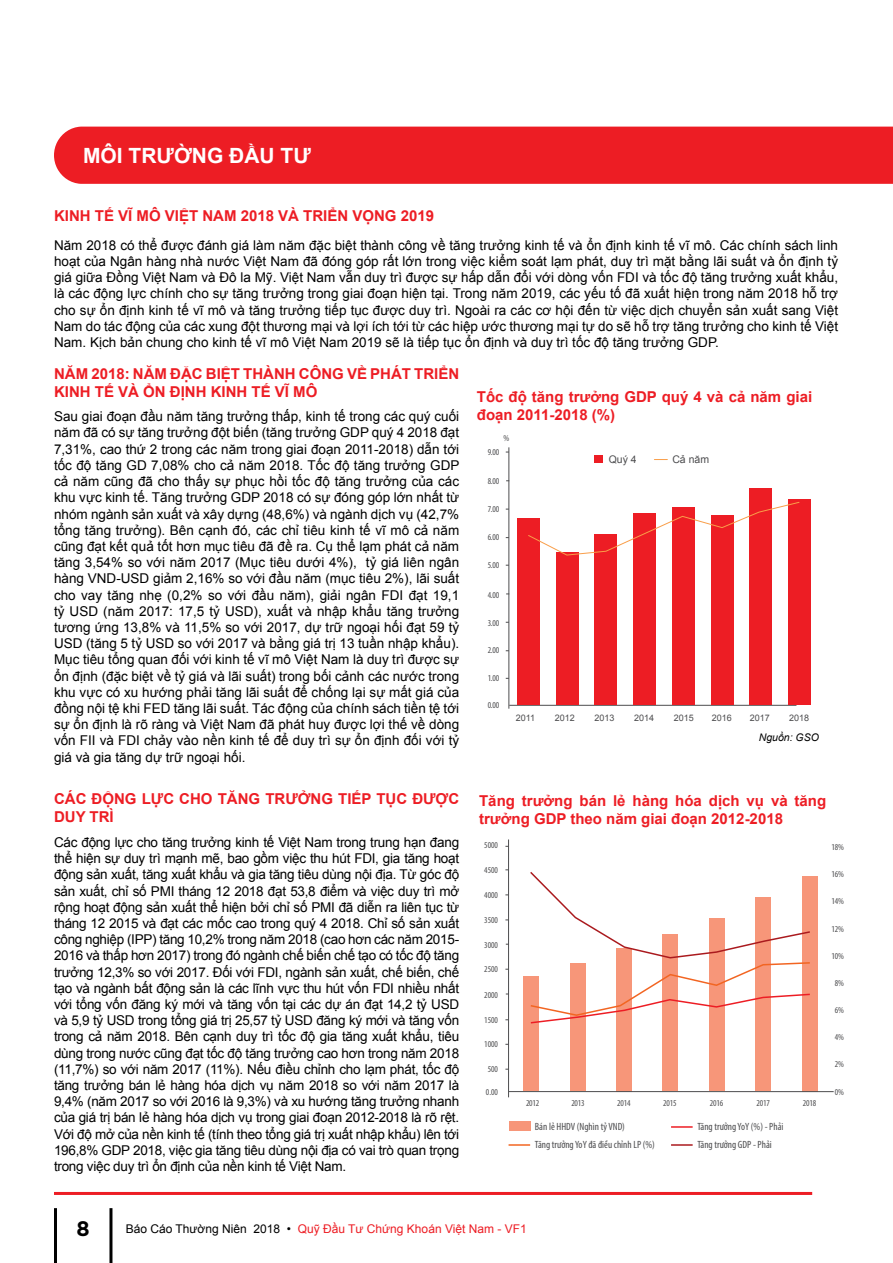
<style>
.page{position:relative;width:893px;height:1263px;background:#fff}
.page>*{position:absolute;margin:0;border:0;box-sizing:border-box;transform-origin:0 0}
.t1{font:700 21px "Arial";color:#fff}
.t2{font:700 21px "Gotham";color:#000}
.t3{font:700 15px/18px "Arial";color:#ed1d24}
.t4{font:13.5px/16.2px "Arial";color:#000;text-align:justify}
.t5{font:12px "Arial";color:#ed1d24}
.t6{font:condensed 10.5px/18px "Myriad Pro";color:#4d4d4f}
.t7{font:10.5px "Arial";color:#4d4d4f}
.t8{font:italic 10.5px "Arial";color:#000}
.t9{font:condensed 9px "Myriad Pro";color:#4d4d4f}
.t10{font:9px "Arial";color:#4d4d4f}
.s1{color:#000}
</style>
<div class="page">
<div style="left:54px;top:127px;width:839px;height:57px;background:#ed1d24"></div>
<hr style="left:109px;top:1208px;width:3px;height:55px;background:#000">
<hr style="left:54px;top:1208px;width:3px;height:55px;background:#000">
<hr style="left:54px;top:1192px;width:758px;height:3px;background:#ed1d24">
<div style="left:523px;top:976px;width:16px;height:115px;background:#f79679"></div>
<div style="left:570px;top:963px;width:16px;height:128px;background:#f79679"></div>
<div style="left:617px;top:948px;width:15px;height:143px;background:#f79679"></div>
<div style="left:662px;top:934px;width:16px;height:157px;background:#f79679"></div>
<div style="left:709px;top:918px;width:15px;height:173px;background:#f79679"></div>
<div style="left:755px;top:897px;width:16px;height:194px;background:#f79679"></div>
<div style="left:802px;top:876px;width:16px;height:215px;background:#f79679"></div>
<hr style="left:508px;top:447px;width:1px;height:262px;background:#4d4d4f">
<hr style="left:508px;top:839px;width:1px;height:258px;background:#4d4d4f">
<hr style="left:509px;top:705px;width:287px;height:1px;background:#4d4d4f">
<div style="left:594px;top:455px;width:9px;height:8px;background:#ed1d24"></div>
<svg style="left:654px;top:459px;width:13px;height:1px"></svg>
<hr style="left:509px;top:1091px;width:325px;height:1px;background:#4d4d4f">
<div style="left:517px;top:518px;width:23px;height:187px;background:#ed1d24"></div>
<div style="left:556px;top:553px;width:22px;height:152px;background:#ed1d24"></div>
<div style="left:595px;top:534px;width:22px;height:171px;background:#ed1d24"></div>
<div style="left:633px;top:514px;width:23px;height:191px;background:#ed1d24"></div>
<div style="left:672px;top:507px;width:22px;height:198px;background:#ed1d24"></div>
<div style="left:711px;top:515px;width:22px;height:190px;background:#ed1d24"></div>
<div style="left:749px;top:488px;width:23px;height:217px;background:#ed1d24"></div>
<div style="left:788px;top:499px;width:23px;height:206px;background:#ed1d24"></div>
<svg style="left:528px;top:502px;width:272px;height:54px"></svg>
<svg style="left:530px;top:872px;width:280px;height:152px"></svg>
<div style="left:509px;top:1121px;width:22px;height:10px;background:#f79679"></div>
<hr style="left:509px;top:1144px;width:21px;height:2px;background:#f26522">
<hr style="left:671px;top:1126px;width:22px;height:2px;background:#ed1d24">
<hr style="left:671px;top:1144px;width:22px;height:2px;background:#aa1a1e">
<h1 class="t1" style="left:83px;top:141px;width:229px">MÔI TRƯỜNG ĐẦU TƯ</h1>
<p class="t3" style="left:54px;top:207px;width:382px">KINH TẾ VĨ MÔ VIỆT NAM 2018 VÀ TRIỂN VỌNG 2019</p>
<p class="t4" style="left:54px;top:237px;width:786px">Năm 2018 có thể được đánh giá làm năm đặc biệt thành công về tăng trưởng kinh tế và ổn định kinh tế vĩ mô. Các chính sách linh hoạt của Ngân hàng nhà nước Việt Nam đã đóng góp rất lớn trong việc kiểm soát lạm phát, duy trì mặt bằng lãi suất và ổn định tỷ giá giữa Đồng Việt Nam và Đô la Mỹ. Việt Nam vẫn duy trì được sự hấp dẫn đổi với dòng vốn FDI và tốc độ tăng trưởng xuất khẩu, là các động lực chính cho sự tăng trưởng trong giai đoạn hiện tại. Trong năm 2019, các yếu tố đã xuất hiện trong năm 2018 hỗ trợ cho sự ổn định kinh tế vĩ mô và tăng trưởng tiếp tục được duy trì. Ngoài ra các cơ hội đến từ việc dịch chuyển sản xuất sang Việt Nam do tác động của các xung đột thương mại và lợi ích tới từ các hiệp ước thương mại tự do sẽ hỗ trợ tăng trưởng cho kinh tế Việt Nam. Kịch bản chung cho kinh tế vĩ mô Việt Nam 2019 sẽ là tiếp tục ổn định và duy trì tốc độ tăng trưởng GDP.</p>
<p class="t3" style="left:54px;top:365px;width:407px">NĂM 2018: NĂM ĐẶC BIỆT THÀNH CÔNG VỀ PHÁT TRIỂN<br>KINH TẾ VÀ ỔN ĐỊNH KINH TẾ VĨ MÔ</p>
<p class="t4" style="left:54px;top:409px;width:407px">Sau giai đoạn đầu năm tăng trưởng thấp, kinh tế trong các quý cuối năm đã có sự tăng trưởng đột biến (tăng trưởng GDP quý 4 2018 đạt 7,31%, cao thứ 2 trong các năm trong giai đoạn 2011-2018) dẫn tới tốc độ tăng GD 7,08% cho cả năm 2018. Tốc độ tăng trưởng GDP cả năm cũng đã cho thấy sự phục hồi tốc độ tăng trưởng của các khu vực kinh tế. Tăng trưởng GDP 2018 có sự đóng góp lớn nhất từ nhóm ngành sản xuất và xây dựng (48,6%) và ngành dịch vụ (42,7% tổng tăng trưởng). Bên cạnh đó, các chỉ tiêu kinh tế vĩ mô cả năm cũng đạt kết quả tốt hơn mục tiêu đã đề ra. Cụ thể lạm phát cả năm tăng 3,54% so với năm 2017 (Mục tiêu dưới 4%), tỷ giá liên ngân hàng VND-USD giảm 2,16% so với đầu năm (mục tiêu 2%), lãi suất cho vay tăng nhẹ (0,2% so với đầu năm), giải ngân FDI đạt 19,1 tỷ USD (năm 2017: 17,5 tỷ USD), xuất và nhập khẩu tăng trưởng tương ứng 13,8% và 11,5% so với 2017, dự trữ ngoại hối đạt 59 tỷ USD (tăng 5 tỷ USD so với 2017 và bằng giá trị 13 tuần nhập khẩu).<br>Mục tiêu tổng quan đối với kinh tế vĩ mô Việt Nam là duy trì được sự ổn định (đặc biệt về tỷ giá và lãi suất) trong bối cảnh các nước trong khu vực có xu hướng phải tăng lãi suất để chống lại sự mất giá của đồng nội tệ khi FED tăng lãi suất. Tác động của chính sách tiền tệ tới sự ổn định là rõ ràng và Việt Nam đã phát huy được lợi thế về dòng vốn FII và FDI chảy vào nền kinh tế để duy trì sự ổn định đối với tỷ giá và gia tăng dự trữ ngoại hối.</p>
<p class="t3" style="left:54px;top:790px;width:407px">CÁC ĐỘNG LỰC CHO TĂNG TRƯỞNG TIẾP TỤC ĐƯỢC<br>DUY TRÌ</p>
<p class="t4" style="left:54px;top:834px;width:407px">Các động lực cho tăng trưởng kinh tế Việt Nam trong trung hạn đang thể hiện sự duy trì mạnh mẽ, bao gồm việc thu hút FDI, gia tăng hoạt động sản xuất, tăng xuất khẩu và gia tăng tiêu dùng nội địa. Từ góc độ sản xuất, chỉ số PMI tháng 12 2018 đạt 53,8 điểm và việc duy trì mở rộng hoạt động sản xuất thể hiện bởi chỉ số PMI đã diễn ra liên tục từ tháng 12 2015 và đạt các mốc cao trong quý 4 2018. Chỉ số sản xuất công nghiệp (IPP) tăng 10,2% trong năm 2018 (cao hơn các năm 2015- 2016 và thấp hơn 2017) trong đó ngành chế biến chế tạo có tốc độ tăng trưởng 12,3% so với 2017. Đối với FDI, ngành sản xuất, chế biến, chế tạo và ngành bất động sản là các lĩnh vực thu hút vốn FDI nhiều nhất với tổng vốn đăng ký mới và tăng vốn tại các dự án đạt 14,2 tỷ USD và 5,9 tỷ USD trong tổng giá trị 25,57 tỷ USD đăng ký mới và tăng vốn trong cả năm 2018. Bên cạnh duy trì tốc độ gia tăng xuất khẩu, tiêu dùng trong nước cũng đạt tốc độ tăng trưởng cao hơn trong năm 2018 (11,7%) so với năm 2017 (11%). Nếu điều chỉnh cho lạm phát, tốc độ tăng trưởng bán lẻ hàng hóa dịch vụ năm 2018 so với năm 2017 là 9,4% (năm 2017 so với 2016 là 9,3%) và xu hướng tăng trưởng nhanh của giá trị bán lẻ hàng hóa dịch vụ trong giai đoạn 2012-2018 là rõ rệt.<br>Với độ mở của nền kinh tế (tính theo tổng giá trị xuất nhập khẩu) lên tới 196,8% GDP 2018, việc gia tăng tiêu dùng nội địa có vai trò quan trọng trong việc duy trì ổn định của nền kinh tế Việt Nam.</p>
<p class="t3" style="left:477px;top:388px;width:337px">Tốc độ tăng trưởng GDP quý 4 và cả năm giai đoạn 2011-2018 (%)</p>
<p class="t9" style="left:503px;top:433px;width:7px">%</p>
<p class="t9" style="left:488px;top:447px;width:13px">9.00</p>
<p class="t9" style="left:488px;top:475px;width:13px">8.00</p>
<p class="t9" style="left:488px;top:503px;width:13px">7.00</p>
<p class="t9" style="left:488px;top:532px;width:13px">6.00</p>
<p class="t9" style="left:488px;top:560px;width:13px">5.00</p>
<p class="t9" style="left:488px;top:589px;width:13px">4.00</p>
<p class="t9" style="left:488px;top:617px;width:13px">3.00</p>
<p class="t9" style="left:488px;top:645px;width:13px">2.00</p>
<p class="t9" style="left:488px;top:673px;width:13px">1.00</p>
<p class="t9" style="left:488px;top:700px;width:13px">0.00</p>
<p class="t7" style="left:609px;top:452px;width:30px">Quý 4</p>
<p class="t7" style="left:672px;top:452px;width:38px">Cả năm</p>
<p class="t10" style="left:516px;top:712px;width:21px">2011</p>
<p class="t10" style="left:555px;top:712px;width:22px">2012</p>
<p class="t10" style="left:594px;top:712px;width:22px">2013</p>
<p class="t10" style="left:634px;top:712px;width:22px">2014</p>
<p class="t10" style="left:674px;top:712px;width:22px">2015</p>
<p class="t10" style="left:712px;top:712px;width:22px">2016</p>
<p class="t10" style="left:750px;top:712px;width:22px">2017</p>
<p class="t10" style="left:789px;top:712px;width:22px">2018</p>
<p class="t8" style="left:759px;top:731px;width:62px">Nguồn: GSO</p>
<p class="t3" style="left:479px;top:792px;width:349px">Tăng trưởng bán lẻ hàng hóa dịch vụ và tăng trưởng GDP theo năm giai đoạn 2012-2018</p>
<p class="t9" style="left:484px;top:840px;width:15px">5000</p>
<p class="t9" style="left:484px;top:864px;width:15px">4500</p>
<p class="t9" style="left:484px;top:889px;width:15px">4000</p>
<p class="t9" style="left:484px;top:914px;width:15px">3500</p>
<p class="t9" style="left:484px;top:939px;width:15px">3000</p>
<p class="t9" style="left:484px;top:963px;width:15px">2500</p>
<p class="t9" style="left:484px;top:989px;width:15px">2000</p>
<p class="t9" style="left:484px;top:1014px;width:15px">1500</p>
<p class="t9" style="left:484px;top:1038px;width:15px">1000</p>
<p class="t9" style="left:488px;top:1063px;width:12px">500</p>
<p class="t9" style="left:831px;top:842px;width:14px">18%</p>
<p class="t9" style="left:831px;top:869px;width:14px">16%</p>
<p class="t9" style="left:831px;top:896px;width:14px">14%</p>
<p class="t9" style="left:831px;top:923px;width:14px">12%</p>
<p class="t9" style="left:831px;top:950px;width:14px">10%</p>
<p class="t9" style="left:835px;top:977px;width:11px">8%</p>
<p class="t9" style="left:835px;top:1005px;width:11px">6%</p>
<p class="t9" style="left:835px;top:1032px;width:11px">4%</p>
<p class="t9" style="left:835px;top:1059px;width:11px">2%</p>
<p class="t9" style="left:486px;top:1087px;width:14px">0.00</p>
<p class="t9" style="left:835px;top:1086px;width:11px">0%</p>
<p class="t9" style="left:526px;top:1097px;width:15px">2012</p>
<p class="t9" style="left:571px;top:1097px;width:15px">2013</p>
<p class="t9" style="left:617px;top:1097px;width:15px">2014</p>
<p class="t9" style="left:663px;top:1097px;width:15px">2015</p>
<p class="t9" style="left:710px;top:1097px;width:15px">2016</p>
<p class="t9" style="left:756px;top:1097px;width:15px">2017</p>
<p class="t9" style="left:803px;top:1097px;width:15px">2018</p>
<p class="t6" style="left:535px;top:1117px;width:122px">Bán lẻ HHDV (Nghìn tỷ VND)<br>Tăng trưởng YoY đã điều chỉnh LP (%)</p>
<p class="t6" style="left:697px;top:1117px;width:88px">Tăng trưởng YoY (%) - Phải<br>Tăng trưởng GDP - Phải</p>
<h1 class="t2" style="left:77px;top:1214px;width:15px">8</h1>
<p class="t5" style="left:126px;top:1220px;width:403px"><span class="s1">Báo Cáo Thường Niên 2018 •</span> Quỹ Đầu Tư Chứng Khoán Việt Nam - VF1</p>
</div>
